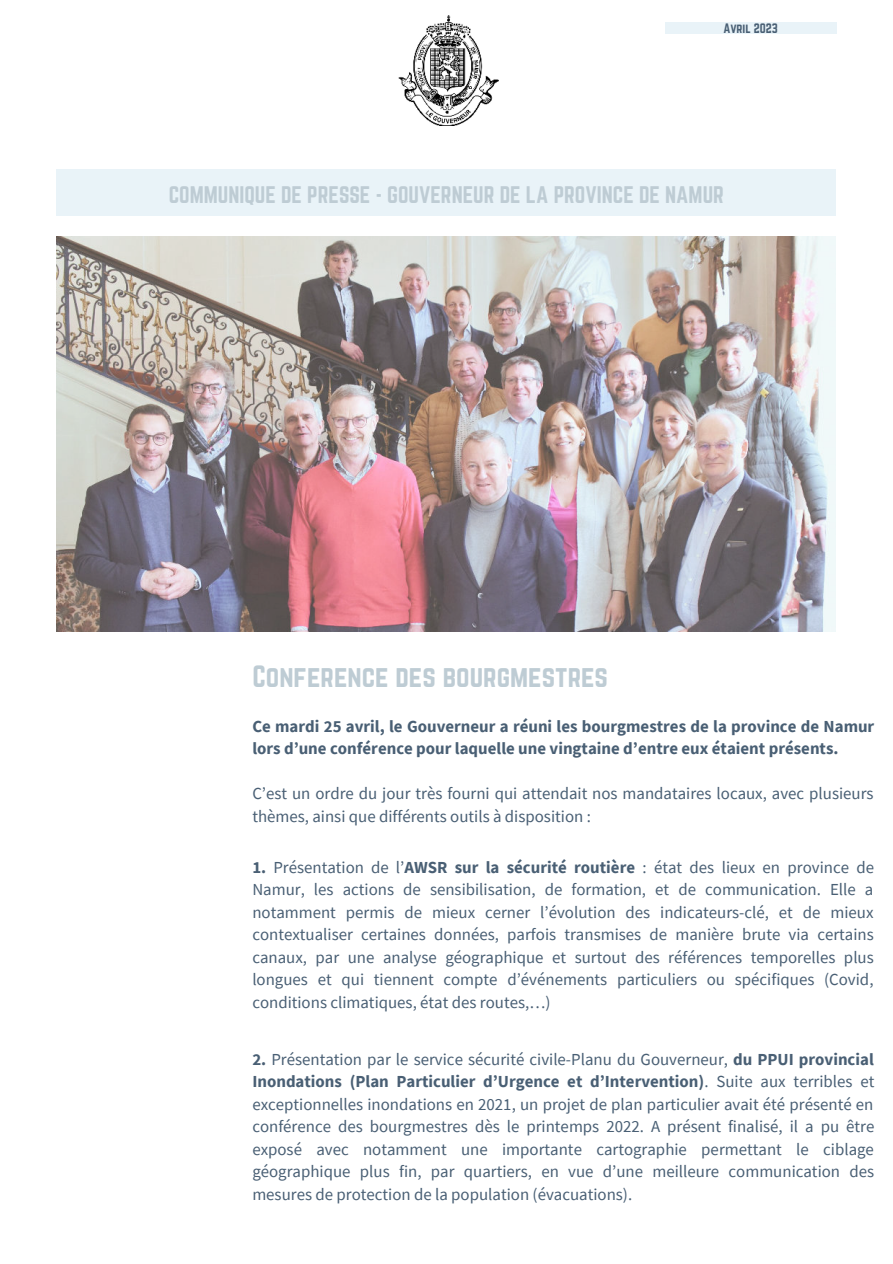
<style>
.page{position:relative;width:893px;height:1264px;background:#fff}
.page>*{position:absolute;margin:0;border:0;box-sizing:border-box;transform-origin:0 0}
.t1{font:27px "Norwester";color:#beccd4}
.t2{font:21px "Norwester";color:#beccd4}
.t3{font:16.8px/22.5px "Source Sans Pro";color:#495f74;text-align:justify}
.t4{font:700 16.8px/22.5px "Source Sans Pro";color:#495f74}
.t5{font:12px "Norwester";color:#495f74}
.s1{font-weight:700}
</style>
<div class="page">
<div style="left:56px;top:169px;width:780px;height:46px;background:#e9f3f8"></div>
<img style="left:398px;top:15px;width:100px;height:110px">
<img style="left:56px;top:236px;width:779px;height:395px">
<div style="left:664px;top:23px;width:172px;height:10px;background:#e9f3f8"></div>
<p class="t5" style="left:723px;top:23px;width:56px">Avril 2023</p>
<p class="t2" style="left:169px;top:184px;width:556px">COMMUNIQUE DE PRESSE - GOUVERNEUR DE LA PROVINCE DE NAMUR</p>
<h1 class="t1" style="left:252px;top:663px;width:357px">Conference des bourgmestres</h1>
<p class="t4" style="left:252px;top:714px;width:623px">Ce mardi 25 avril, le Gouverneur a réuni les bourgmestres de la province de Namur lors d’une conférence pour laquelle une vingtaine d’entre eux étaient présents.</p>
<p class="t3" style="left:252px;top:782px;width:622px">C’est un ordre du jour très fourni qui attendait nos mandataires locaux, avec plusieurs thèmes, ainsi que différents outils à disposition :</p>
<p class="t3" style="left:252px;top:855px;width:623px"><span class="s1">1.</span> Présentation de l’<span class="s1">AWSR sur la sécurité routière</span> : état des lieux en province de Namur, les actions de sensibilisation, de formation, et de communication. Elle a notamment permis de mieux cerner l’évolution des indicateurs-clé, et de mieux contextualiser certaines données, parfois transmises de manière brute via certains canaux, par une analyse géographique et surtout des références temporelles plus longues et qui tiennent compte d’événements particuliers ou spécifiques (Covid, conditions climatiques, état des routes,…)</p>
<p class="t3" style="left:252px;top:1047px;width:623px"><span class="s1">2.</span> Présentation par le service sécurité civile-Planu du Gouverneur, <span class="s1">du PPUI provincial Inondations (Plan Particulier d’Urgence et d’Intervention)</span>. Suite aux terribles et exceptionnelles inondations en 2021, un projet de plan particulier avait été présenté en conférence des bourgmestres dès le printemps 2022. A présent finalisé, il a pu être exposé avec notamment une importante cartographie permettant le ciblage géographique plus fin, par quartiers, en vue d’une meilleure communication des mesures de protection de la population (évacuations).</p>
</div>
